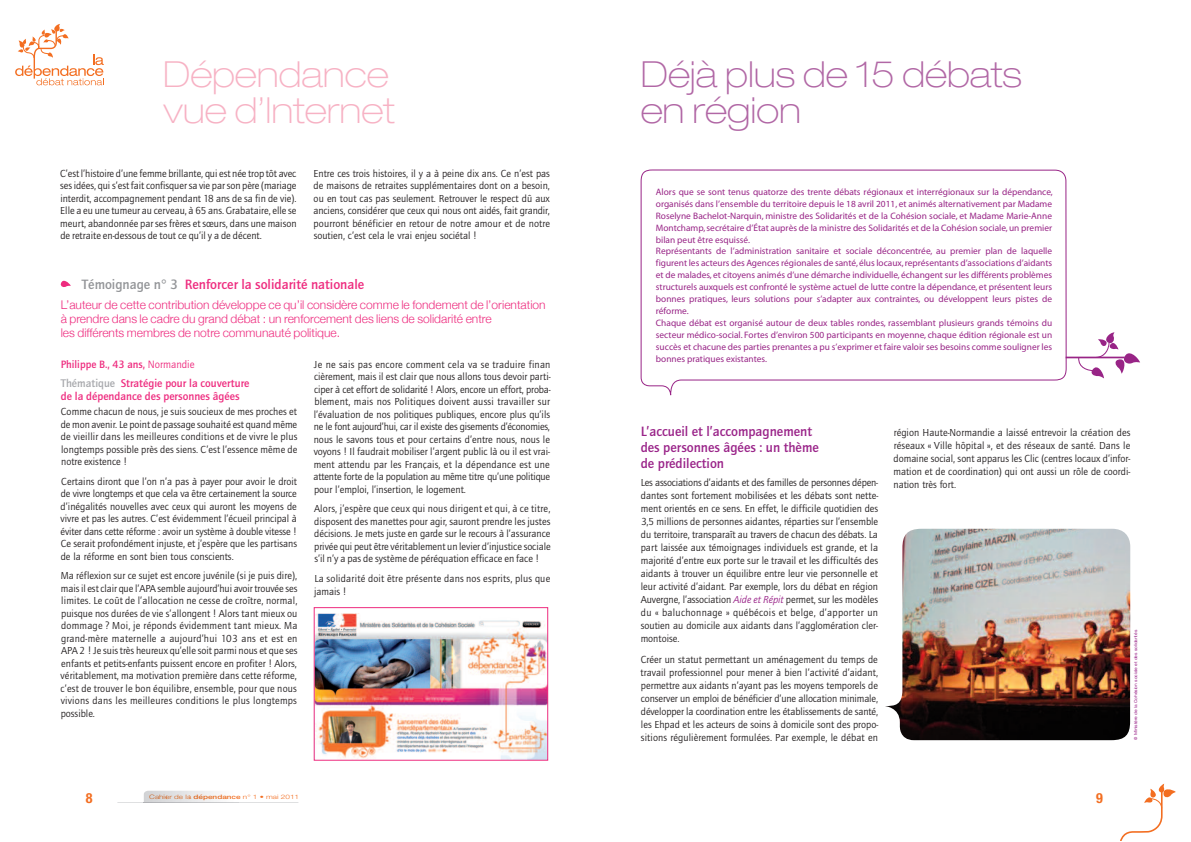
<style>
.page{position:relative;width:1191px;height:842px;background:#fff}
.page>*{position:absolute;margin:0;border:0;box-sizing:border-box;transform-origin:0 0}
.t1{font:100 expanded 36px/36px "Helvetica Neue";color:#b167a5}
.t2{font:100 expanded 36px/36px "Helvetica Neue";color:#f7b2c4}
.t3{font:700 14px/16px "Quay Itc T";color:#9a2489}
.t4{font:700 14px "Quay Itc T";color:#ee2c7f}
.t5{font:700 condensed 14px "Helvetica Neue";color:#f36e21}
.t6{font:300 12px/14px "Helvetica Neue";color:#ee2c7f}
.t7{font:700 11.5px/13px "Quay Itc T";color:#ee2c7f}
.t8{font:700 11px "Quay Itc T";color:#ee2c7f}
.t9{font:10.5px/12.5px "Quay Itc T";color:#231f20;text-align:justify}
.t10{font:10.5px/12.5px "Quay Itc T";letter-spacing:.02em;color:#231f20}
.t11{font:9.4px/11.9px "Myriad";color:#982486}
.t12{font:300 6.1px "Helvetica Neue";color:#f36e21;scale:1.34 1}
.t13{font:expanded 4px "Helvetica Neue";color:#9a2489}
.s1{color:#939598}
.s2{font-weight:400}
.s3{color:#a8a9ad}
.s4{color:#ca5c18}
.s5{color:#cf5f19}
.s6{color:#d2601a}
.s7{color:#d4621a}
.s8{color:#d5621a}
.s9{color:#d7631b}
.s10{color:#db651c}
.s11{font-weight:500;color:#df661c}
.s12{font-weight:500;color:#e66a1e}
.s13{font-weight:500;color:#e86b1f}
.s14{font-weight:500;color:#ed6d20}
.s15{font-weight:500;color:#f26e21}
.s16{font-style:italic;color:#9a2489}
</style>
<div class="page">
<svg style="left:1120px;top:784px;width:55px;height:57px"></svg>
<svg style="left:117px;top:791px;width:181px;height:12px"></svg>
<hr style="left:149px;top:795px;width:42px;height:4px;background:#dddee0">
<div style="left:194px;top:794px;width:44px;height:6px;background:#f4f5f5"></div>
<svg style="left:144px;top:802px;width:94px;height:1px"></svg>
<svg style="left:15px;top:24px;width:89px;height:61px"></svg>
<svg style="left:61px;top:281px;width:10px;height:6px"></svg>
<svg style="left:640px;top:170px;width:427px;height:226px"></svg>
<hr style="left:1065px;top:357px;width:59px;height:1px;background:#982486">
<svg style="left:1077px;top:332px;width:63px;height:46px"></svg>
<img style="left:885px;top:529px;width:245px;height:211px">
<img style="left:316px;top:613px;width:230px;height:146px">
<div style="left:314px;top:607px;width:234px;height:154px;border:1px solid #ee2c7f"></div>
<h1 class="t2" style="left:163px;top:60px;width:233px">Dépendance vue d’Internet</h1>
<p class="t9" style="left:60px;top:167px;width:238px">C’est l’histoire d’une femme brillante, qui est née trop tôt avec ses idées, qui s’est fait confisquer sa vie par son père (mariage interdit, accompagnement pendant 18 ans de sa fin de vie).<br>Elle a eu une tumeur au cerveau, à 65 ans. Grabataire, elle se meurt, abandonnée par ses frères et sœurs, dans une maison de retraite en-dessous de tout ce qu’il y a de décent.</p>
<p class="t9" style="left:313px;top:167px;width:238px">Entre ces trois histoires, il y a à peine dix ans. Ce n’est pas de maisons de retraites supplémentaires dont on a besoin, ou en tout cas pas seulement. Retrouver le respect dû aux anciens, considérer que ceux qui nous ont aidés, fait grandir, pourront bénéficier en retour de notre amour et de notre soutien, c’est cela le vrai enjeu sociétal !</p>
<h2 class="t4" style="left:82px;top:276px;width:284px"><span class="s1">Témoignage n° 3</span> Renforcer la solidarité nationale</h2>
<p class="t6" style="left:61px;top:298px;width:486px">L’auteur de cette contribution développe ce qu’il considère comme le fondement de l’orientation à prendre dans le cadre du grand débat : un renforcement des liens de solidarité entre<br>les différents membres de notre communauté politique.</p>
<p class="t8" style="left:61px;top:358px;width:135px">Philippe B., 43 ans, <span class="s2">Normandie</span></p>
<p class="t7" style="left:61px;top:376px;width:190px"><span class="s3">Thématique</span> Stratégie pour la couverture de la dépendance des personnes âgées</p>
<p class="t9" style="left:61px;top:405px;width:238px">Comme chacun de nous, je suis soucieux de mes proches et de mon avenir. Le point de passage souhaité est quand même de vieillir dans les meilleures conditions et de vivre le plus longtemps possible près des siens. C’est l’essence même de notre existence !</p>
<p class="t9" style="left:61px;top:475px;width:238px">Certains diront que l’on n’a pas à payer pour avoir le droit de vivre longtemps et que cela va être certainement la source d’inégalités nouvelles avec ceux qui auront les moyens de vivre et pas les autres. C’est évidemment l’écueil principal à éviter dans cette réforme : avoir un système à double vitesse !<br>Ce serait profondément injuste, et j’espère que les partisans de la réforme en sont bien tous conscients.</p>
<p class="t9" style="left:61px;top:569px;width:238px">Ma réflexion sur ce sujet est encore juvénile (si je puis dire), mais il est clair que l’APA semble aujourd’hui avoir trouvée ses limites. Le coût de l’allocation ne cesse de croître, normal, puisque nos durées de vie s’allongent ! Alors tant mieux ou dommage ? Moi, je réponds évidemment tant mieux. Ma grand-mère maternelle a aujourd’hui 103 ans et est en APA 2 ! Je suis très heureux qu’elle soit parmi nous et que ses enfants et petits-enfants puissent encore en profiter ! Alors, véritablement, ma motivation première dans cette réforme, c’est de trouver le bon équilibre, ensemble, pour que nous vivions dans les meilleures conditions le plus longtemps possible.</p>
<p class="t9" style="left:313px;top:358px;width:238px">Je ne sais pas encore comment cela va se traduire finan cièrement, mais il est clair que nous allons tous devoir parti&shy;ciper à cet effort de solidarité ! Alors, encore un effort, proba&shy;blement, mais nos Politiques doivent aussi travailler sur l’évaluation de nos politiques publiques, encore plus qu’ils ne le font aujourd’hui, car il existe des gisements d’économies, nous le savons tous et pour certains d’entre nous, nous le voyons ! Il faudrait mobiliser l’argent public là ou il est vrai&shy;ment attendu par les Français, et la dépendance est une attente forte de la population au même titre qu’une politique pour l’emploi, l’insertion, le logement.</p>
<p class="t9" style="left:314px;top:503px;width:238px">Alors, j’espère que ceux qui nous dirigent et qui, à ce titre, disposent des manettes pour agir, sauront prendre les justes décisions. Je mets juste en garde sur le recours à l’assurance privée qui peut être véritablement un levier d’injustice sociale s’il n’y a pas de système de péréquation efficace en face !</p>
<p class="t10" style="left:314px;top:572px;width:238px">La solidarité doit être présente dans nos esprits, plus que jamais !</p>
<h2 class="t5" style="left:86px;top:792px;width:8px">8</h2>
<p class="t12" style="left:149px;top:793px;width:113px"><span class="s4">Ca</span><span class="s5">hi</span><span class="s6">e</span><span class="s7">r</span> <span class="s8">d</span><span class="s9">e</span> <span class="s10">la</span> <span class="s11">dé</span><span class="s12">pe</span><span class="s13">nd</span><span class="s14">an</span><span class="s15">ce</span> n° 1 • mai 2011</p>
<h1 class="t1" style="left:640px;top:60px;width:383px">Déjà plus de 15 débats en région</h1>
<p class="t11" style="left:656px;top:187px;width:398px">Alors que se sont tenus quatorze des trente débats régionaux et interrégionaux sur la dépendance, organisés dans l’ensemble du territoire depuis le 18 avril 2011, et animés alternativement par Madame Roselyne Bachelot-Narquin, ministre des Solidarités et de la Cohésion sociale, et Madame Marie-Anne Montchamp, secrétaire d’État auprès de la ministre des Solidarités et de la Cohésion sociale, un premier bilan peut être esquissé.<br>Représentants de l’administration sanitaire et sociale déconcentrée, au premier plan de laquelle figurent les acteurs des Agences régionales de santé, élus locaux, représentants d’associations d’aidants et de malades, et citoyens animés d’une démarche individuelle, échangent sur les différents problèmes structurels auxquels est confronté le système actuel de lutte contre la dépendance, et présentent leurs bonnes pratiques, leurs solutions pour s’adapter aux contraintes, ou développent leurs pistes de réforme.<br>Chaque débat est organisé autour de deux tables rondes, rassemblant plusieurs grands témoins du secteur médico-social. Fortes d’environ 500 participants en moyenne, chaque édition régionale est un succès et chacune des parties prenantes a pu s’exprimer et faire valoir ses besoins comme souligner les bonnes pratiques existantes.</p>
<h2 class="t3" style="left:640px;top:423px;width:180px">L’accueil et l’accompagnement des personnes âgées : un thème de prédilection</h2>
<p class="t9" style="left:640px;top:476px;width:239px;line-height:13px">Les associations d’aidants et des familles de personnes dépen&shy;dantes sont fortement mobilisées et les débats sont nette&shy;ment orientés en ce sens. En effet, le difficile quotidien des 3,5 millions de personnes aidantes, réparties sur l’ensemble du territoire, transparaît au travers de chacun des débats. La part laissée aux témoignages individuels est grande, et la majorité d’entre eux porte sur le travail et les difficultés des aidants à trouver un équilibre entre leur vie personnelle et leur activité d’aidant. Par exemple, lors du débat en région Auvergne, l’association <span class="s16">Aide et Répit</span> permet, sur les modèles du « baluchonnage » québécois et belge, d’apporter un soutien au domicile aux aidants dans l’agglomération cler&shy;montoise.</p>
<p class="t9" style="left:640px;top:652px;width:239px;line-height:13px">Créer un statut permettant un aménagement du temps de travail professionnel pour mener à bien l’activité d’aidant, permettre aux aidants n’ayant pas les moyens temporels de conserver un emploi de bénéficier d’une allocation minimale, développer la coordination entre les établissements de santé, les Ehpad et les acteurs de soins à domicile sont des propo&shy;sitions régulièrement formulées. Par exemple, le débat en</p>
<p class="t9" style="left:893px;top:426px;width:238px;line-height:13px">région Haute-Normandie a laissé entrevoir la création des réseaux « Ville hôpital », et des réseaux de santé. Dans le domaine social, sont apparus les Clic (centres locaux d’infor&shy;mation et de coordination) qui ont aussi un rôle de coordi&shy;nation très fort.</p>
<p class="t13" style="left:1134px;top:740px;width:111px;rotate:-90deg">© Ministère de la Cohésion sociale et des solidarités</p>
<h2 class="t5" style="left:1096px;top:792px;width:8px">9</h2>
</div>
